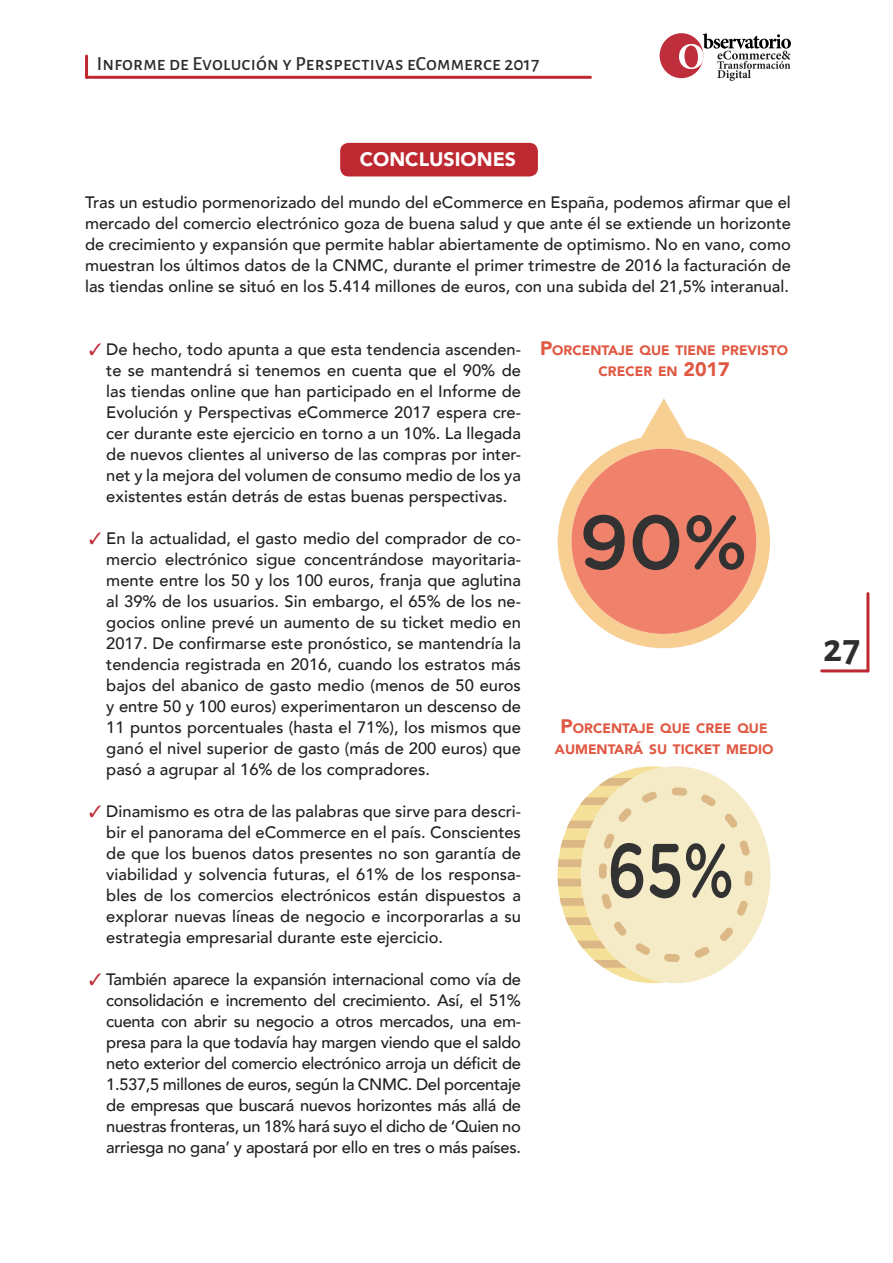
<style>
.page{position:relative;width:893px;height:1263px;background:#fff}
.page>*{position:absolute;margin:0;border:0;box-sizing:border-box;transform-origin:0 0}
.G_numeros_grafico{font:500 76.5px "Gotham Rounded";color:#323232}
.G_numeros_grafico-2{font:500 76.5px "Gotham Rounded";color:#323232;scale:.79 1}
.t1{font:700 40.5px "Alegreya Sans SC";color:#2d2d2d}
.t2{font:500 19.5px "Alegreya Sans SC";letter-spacing:.01em;color:#2d2d2d}
._01_titulo_texto{font:900 19.5px "Avenir";color:#fff}
._01_titulo_texto-2{font:500 16.5px/21px "Avenir";color:#231f20;text-align:justify}
._02_titulo_texto_2{font:900 13.65px/21px "Avenir";color:#e05842;text-align:center}
.s1{color:#c02e3c}
.s2{font-size:19.5px}
</style>
<div class="page">
<hr style="left:87px;top:76px;width:503px;height:3px;background:#be2830">
<hr style="left:85px;top:56px;width:3px;height:21px;background:#be2830">
<hr style="left:866px;top:593px;width:3px;height:78px;background:#be2830">
<hr style="left:822px;top:669px;width:46px;height:3px;background:#be2830">
<div style="left:660px;top:33px;width:43px;height:45px;background:#be2e3b;border-radius:50%"></div>
<svg style="left:679px;top:33px;width:112px;height:48px"></svg>
<div style="left:340px;top:143px;width:198px;height:33px;background:#be2830;border-radius:9px"></div>
<svg style="left:558px;top:398px;width:212px;height:250px"></svg>
<div style="left:571px;top:449px;width:185px;height:185px;background:#f0826b;border-radius:50%"></div>
<div style="left:581px;top:766px;width:189px;height:217px;background:#f5ebc7;border-radius:50%"></div>
<svg style="left:558px;top:766px;width:194px;height:217px"></svg>
<p class="t2" style="left:97px;top:51px;width:444px">Informe de Evolución y Perspectivas eCommerce 2017</p>
<p class="_01_titulo_texto" style="left:360px;top:142px;width:158px">CONCLUSIONES</p>
<p class="_01_titulo_texto-2" style="left:85px;top:190px;width:707px">Tras un estudio pormenorizado del mundo del eCommerce en España, podemos afirmar que el mercado del comercio electrónico goza de buena salud y que ante él se extiende un horizonte de crecimiento y expansión que permite hablar abiertamente de optimismo. No en vano, como muestran los últimos datos de la CNMC, durante el primer trimestre de 2016 la facturación de las tiendas online se situó en los 5.414 millones de euros, con una subida del 21,5% interanual.</p>
<p class="_01_titulo_texto-2" style="left:106px;top:337px;width:416px;text-indent:-17px"><span class="s1">✓</span> De hecho, todo apunta a que esta tendencia ascenden&shy;te se mantendrá si tenemos en cuenta que el 90% de las tiendas online que han participado en el Informe de Evolución y Perspectivas eCommerce 2017 espera cre&shy;cer durante este ejercicio en torno a un 10%. La llegada de nuevos clientes al universo de las compras por inter&shy;net y la mejora del volumen de consumo medio de los ya existentes están detrás de estas buenas perspectivas.</p>
<p class="_01_titulo_texto-2" style="left:106px;top:526px;width:416px;text-indent:-17px"><span class="s1">✓</span> En la actualidad, el gasto medio del comprador de co&shy;mercio electrónico sigue concentrándose mayoritaria&shy;mente entre los 50 y los 100 euros, franja que aglutina al 39% de los usuarios. Sin embargo, el 65% de los ne&shy;gocios online prevé un aumento de su ticket medio en 2017. De confirmarse este pronóstico, se mantendría la tendencia registrada en 2016, cuando los estratos más bajos del abanico de gasto medio (menos de 50 euros y entre 50 y 100 euros) experimentaron un descenso de 11 puntos porcentuales (hasta el 71%), los mismos que ganó el nivel superior de gasto (más de 200 euros) que pasó a agrupar al 16% de los compradores.</p>
<p class="_01_titulo_texto-2" style="left:106px;top:799px;width:416px;text-indent:-17px"><span class="s1">✓</span> Dinamismo es otra de las palabras que sirve para descri&shy;bir el panorama del eCommerce en el país. Conscientes de que los buenos datos presentes no son garantía de viabilidad y solvencia futuras, el 61% de los responsa&shy;bles de los comercios electrónicos están dispuestos a explorar nuevas líneas de negocio e incorporarlas a su estrategia empresarial durante este ejercicio.</p>
<p class="_01_titulo_texto-2" style="left:106px;top:967px;width:416px;text-indent:-17px"><span class="s1">✓</span> También aparece la expansión internacional como vía de consolidación e incremento del crecimiento. Así, el 51% cuenta con abrir su negocio a otros mercados, una em&shy;presa para la que todavía hay margen viendo que el saldo neto exterior del comercio electrónico arroja un déficit de 1.537,5 millones de euros, según la CNMC. Del porcentaje de empresas que buscará nuevos horizontes más allá de nuestras fronteras, un 18% hará suyo el dicho de ‘Quien no arriesga no gana’ y apostará por ello en tres o más países.</p>
<p class="_02_titulo_texto_2" style="left:540px;top:339px;width:250px"><span class="s2">P</span>ORCENTAJE QUE TIENE PREVISTO<br>CRECER EN <span class="s2">2017</span></p>
<p class="G_numeros_grafico" style="left:579px;top:487px;width:170px">90%</p>
<p class="_02_titulo_texto_2" style="left:555px;top:717px;width:220px"><span class="s2">P</span>ORCENTAJE QUE CREE QUE<br>AUMENTARÁ SU TICKET MEDIO</p>
<p class="G_numeros_grafico-2" style="left:607px;top:816px;width:162px">65%</p>
<h2 class="t1" style="left:823px;top:618px;width:38px">27</h2>
</div>
